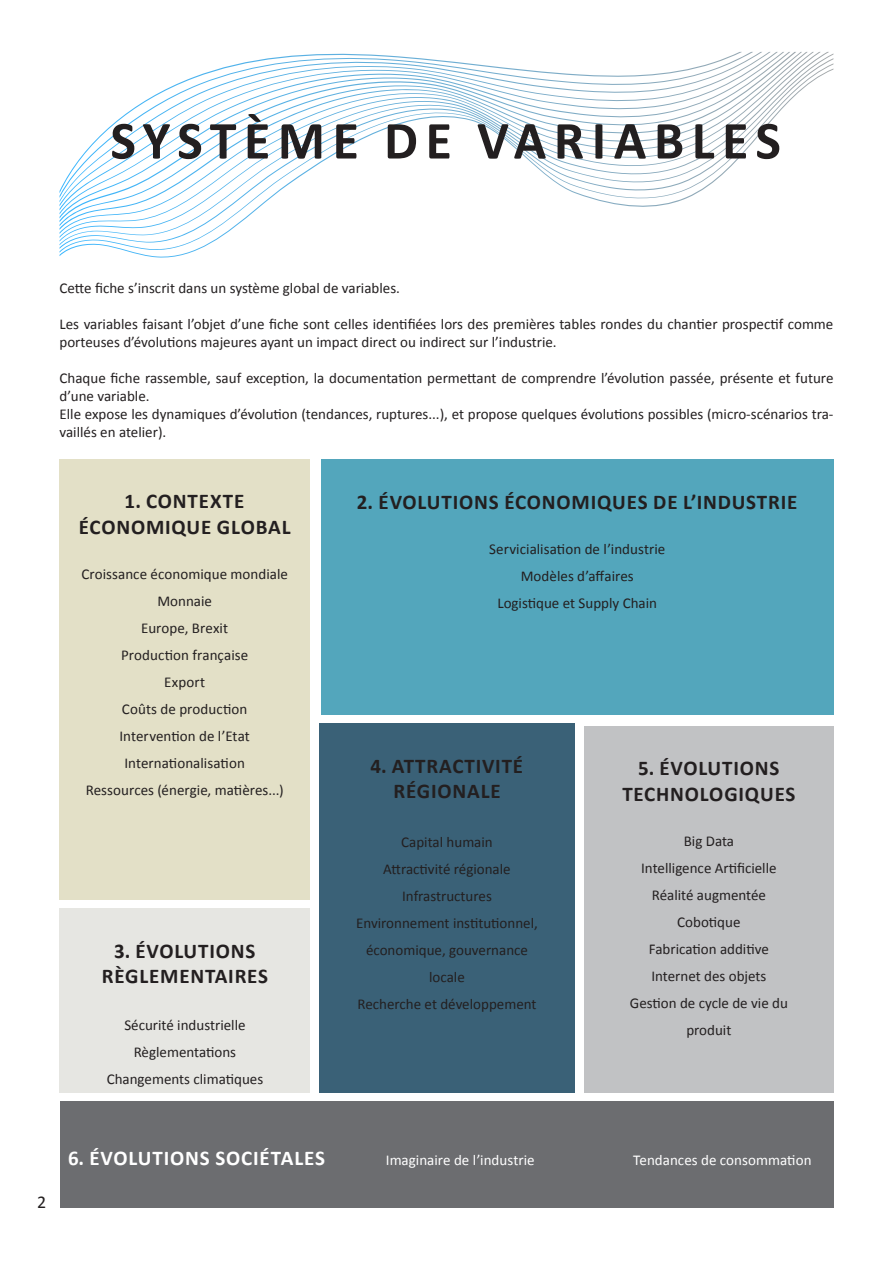
<style>
.page{position:relative;width:893px;height:1263px;background:#fff}
.page>*{position:absolute;margin:0;border:0;box-sizing:border-box;transform-origin:0 0}
.t1{font:700 54px "Calibri";letter-spacing:.14em;color:#231f20}
.t2{font:700 21px "Calibri";letter-spacing:.04em;color:#231f20}
.t3{font:700 21px "Calibri";letter-spacing:.04em;color:#fff}
.t4{font:18px "Calibri";color:#231f20}
.t5{font:15px/18px "Calibri";color:#231f20}
.t6{font:15px "Calibri";color:#fff}
</style>
<div class="page">
<div style="left:60px;top:909px;width:250px;height:184px;background:#e6e6e2"></div>
<div style="left:584px;top:726px;width:249px;height:367px;background:#c1c2c4"></div>
<div style="left:60px;top:459px;width:250px;height:441px;background:#e3e0c7"></div>
<div style="left:319px;top:724px;width:256px;height:369px;background:#3a6177"></div>
<div style="left:321px;top:459px;width:512px;height:255px;background:#53a6bc"></div>
<div style="left:60px;top:1101px;width:773px;height:107px;background:#6c6d70"></div>
<svg style="left:60px;top:52px;width:769px;height:190px"></svg>
<p class="t1" style="left:110px;top:106px;width:672px">SYSTÈME DE VARIABLES</p>
<p class="t5" style="left:60px;top:279px;width:342px">Cette fiche s’inscrit dans un système global de variables.</p>
<p class="t5" style="left:60px;top:315px;width:775px">Les variables faisant l’objet d’une fiche sont celles identifiées lors des premières tables rondes du chantier prospectif comme porteuses d’évolutions majeures ayant un impact direct ou indirect sur l’industrie.</p>
<p class="t5" style="left:60px;top:369px;width:775px">Chaque fiche rassemble, sauf exception, la documentation permettant de comprendre l’évolution passée, présente et future d’une variable.</p>
<p class="t5" style="left:60px;top:405px;width:775px">Elle expose les dynamiques d’évolution (tendances, ruptures...), et propose quelques évolutions possibles (micro-scénarios tra&shy;vaillés en atelier).</p>
<p class="t2" style="left:125px;top:488px;width:121px">1. CONTEXTE</p>
<p class="t2" style="left:79px;top:513px;width:213px">ÉCONOMIQUE GLOBAL</p>
<p class="t5" style="left:81px;top:565px;width:208px">Croissance économique mondiale</p>
<p class="t5" style="left:157px;top:592px;width:56px">Monnaie</p>
<p class="t5" style="left:141px;top:619px;width:88px">Europe, Brexit</p>
<p class="t5" style="left:121px;top:646px;width:129px">Production française</p>
<p class="t5" style="left:164px;top:673px;width:42px">Export</p>
<p class="t5" style="left:122px;top:700px;width:127px">Coûts de production</p>
<p class="t5" style="left:120px;top:727px;width:132px">Intervention de l’Etat</p>
<p class="t5" style="left:125px;top:754px;width:122px">Internationalisation</p>
<p class="t5" style="left:86px;top:781px;width:200px">Ressources (énergie, matières...)</p>
<p class="t2" style="left:114px;top:938px;width:143px">3. ÉVOLUTIONS</p>
<p class="t2" style="left:102px;top:963px;width:168px">RÈGLEMENTAIRES</p>
<p class="t5" style="left:124px;top:1016px;width:123px">Sécurité industrielle</p>
<p class="t5" style="left:134px;top:1043px;width:104px">Règlementations</p>
<p class="t5" style="left:107px;top:1070px;width:158px">Changements climatiques</p>
<p class="t2" style="left:357px;top:488px;width:442px">2. ÉVOLUTIONS ÉCONOMIQUES DE L’INDUSTRIE</p>
<p class="t5" style="left:489px;top:540px;width:178px">Servicialisation de l’industrie</p>
<p class="t5" style="left:521px;top:567px;width:115px">Modèles d’affaires</p>
<p class="t5" style="left:497px;top:594px;width:161px">Logistique et Supply Chain</p>
<p class="t2" style="left:370px;top:753px;width:154px">4. ATTRACTIVITÉ</p>
<p class="t2" style="left:393px;top:778px;width:109px">RÉGIONALE</p>
<p class="t5" style="left:401px;top:833px;width:93px">Capital humain</p>
<p class="t5" style="left:383px;top:860px;width:129px">Attractivité régionale</p>
<p class="t5" style="left:402px;top:887px;width:91px">Infrastructures</p>
<p class="t5" style="left:356px;top:914px;width:183px">Environnement institutionnel,</p>
<p class="t5" style="left:366px;top:941px;width:163px">économique, gouvernance</p>
<p class="t5" style="left:429px;top:968px;width:37px">locale</p>
<p class="t5" style="left:357px;top:995px;width:181px">Recherche et développement</p>
<p class="t2" style="left:638px;top:755px;width:143px">5. ÉVOLUTIONS</p>
<p class="t2" style="left:622px;top:780px;width:175px">TECHNOLOGIQUES</p>
<p class="t5" style="left:684px;top:832px;width:52px">Big Data</p>
<p class="t5" style="left:641px;top:859px;width:137px">Intelligence Artificielle</p>
<p class="t5" style="left:652px;top:886px;width:116px">Réalité augmentée</p>
<p class="t5" style="left:677px;top:913px;width:65px">Cobotique</p>
<p class="t5" style="left:649px;top:940px;width:121px">Fabrication additive</p>
<p class="t5" style="left:651px;top:967px;width:117px">Internet des objets</p>
<p class="t5" style="left:630px;top:994px;width:160px">Gestion de cycle de vie du</p>
<p class="t5" style="left:686px;top:1021px;width:46px">produit</p>
<p class="t4" style="left:37px;top:1191px;width:11px">2</p>
<p class="t3" style="left:68px;top:1145px;width:259px">6. ÉVOLUTIONS SOCIÉTALES</p>
<p class="t6" style="left:386px;top:1150px;width:150px">Imaginaire de l’industrie</p>
<p class="t6" style="left:633px;top:1150px;width:180px">Tendances de consommation</p>
</div>
